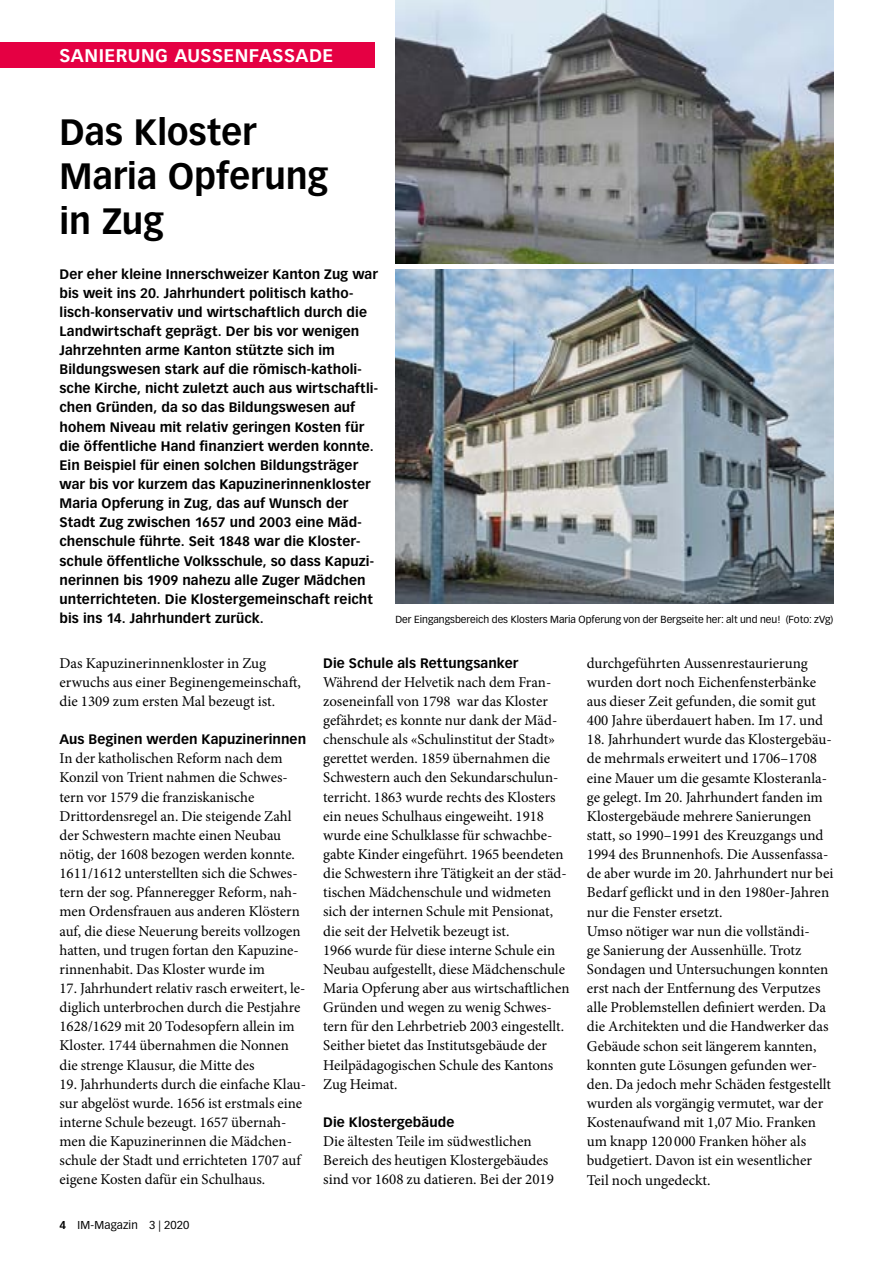
<style>
.page{position:relative;width:893px;height:1263px;background:#fff}
.page>*{position:absolute;margin:0;border:0;box-sizing:border-box;transform-origin:0 0}
.t1{font:700 36px/44.7px "Vectora LT Pro";color:#000}
.t2{font:700 18px "Vectora LT Pro";letter-spacing:.025em;color:#fff}
.t3{font:15px/19.2px "Minion Pro";color:#000}
.t4{font:700 13.5px/19.2px "Vectora LT Pro";letter-spacing:.005em;color:#000}
.t5{font:11.25px "Vectora LT Pro";letter-spacing:.01em;color:#000}
.t6{font:10.2px "Vectora LT Pro";color:#000}
.s1{font-weight:700}
</style>
<div class="page">
<img style="left:395px;top:0;width:438px;height:264px">
<img style="left:395px;top:269px;width:438px;height:335px">
<div style="left:0;top:43px;width:374px;height:25px;background:#e50043"></div>
<p class="t2" style="left:60px;top:44px;width:275px">SANIERUNG AUSSENFASSADE</p>
<h1 class="t1" style="left:60px;top:109px;width:270px">Das Kloster<br>Maria Opferung in Zug</h1>
<p class="t4" style="left:60px;top:264px;width:320px">Der eher kleine Innerschweizer Kanton Zug war bis weit ins 20. Jahrhundert politisch katho&shy;lisch-konservativ und wirtschaftlich durch die Landwirtschaft geprägt. Der bis vor wenigen Jahrzehnten arme Kanton stützte sich im Bildungswesen stark auf die römisch-katholi&shy;sche Kirche, nicht zuletzt auch aus wirtschaftli&shy;chen Gründen, da so das Bildungswesen auf hohem Niveau mit relativ geringen Kosten für die öffentliche Hand finanziert werden konnte.<br>Ein Beispiel für einen solchen Bildungsträger war bis vor kurzem das Kapuzinerinnenkloster Maria Opferung in Zug, das auf Wunsch der Stadt Zug zwischen 1657 und 2003 eine Mäd&shy;chenschule führte. Seit 1848 war die Kloster&shy;schule öffentliche Volksschule, so dass Kapuzi&shy;nerinnen bis 1909 nahezu alle Zuger Mädchen unterrichteten. Die Klostergemeinschaft reicht bis ins 14. Jahrhundert zurück.</p>
<p class="t3" style="left:60px;top:653px;width:243px">Das Kapuzinerinnenkloster in Zug erwuchs aus einer Beginengemeinschaft, die 1309 zum ersten Mal bezeugt ist.</p>
<p class="t4" style="left:60px;top:730px;width:248px">Aus Beginen werden Kapuzinerinnen</p>
<p class="t3" style="left:60px;top:749px;width:243px">In der katholischen Reform nach dem Konzil von Trient nahmen die Schwes&shy;tern vor 1579 die franziskanische Drittordensregel an. Die steigende Zahl der Schwestern machte einen Neubau nötig, der 1608 bezogen werden konnte.<br>1611/1612 unterstellten sich die Schwes&shy;tern der sog. Pfanneregger Reform, nah&shy;men Ordensfrauen aus anderen Klöstern auf, die diese Neuerung bereits vollzogen hatten, und trugen fortan den Kapuzine&shy;rinnenhabit. Das Kloster wurde im</p>
<p class="t3" style="left:60px;top:979px;width:247px">17. Jahrhundert relativ rasch erweitert, le&shy;diglich unterbrochen durch die Pestjahre 1628/1629 mit 20 Todesopfern allein im Kloster. 1744 übernahmen die Nonnen die strenge Klausur, die Mitte des</p>
<p class="t3" style="left:60px;top:1074px;width:248px">19. Jahrhunderts durch die einfache Klau&shy;sur abgelöst wurde. 1656 ist erstmals eine interne Schule bezeugt. 1657 übernah&shy;men die Kapuzinerinnen die Mädchen&shy;schule der Stadt und errichteten 1707 auf eigene Kosten dafür ein Schulhaus.</p>
<p class="t6" style="left:395px;top:613px;width:439px">Der Eingangsbereich des Klosters Maria Opferung von der Bergseite her: alt und neu! (Foto: zVg)</p>
<p class="t3" style="left:587px;top:653px;width:238px">durchgeführten Aussenrestaurierung wurden dort noch Eichenfensterbänke aus dieser Zeit gefunden, die somit gut 400 Jahre überdauert haben. Im 17. und</p>
<p class="t3" style="left:587px;top:730px;width:248px">18. Jahrhundert wurde das Klostergebäu&shy;de mehrmals erweitert und 1706–1708 eine Mauer um die gesamte Klosteranla&shy;ge gelegt. Im 20. Jahrhundert fanden im Klostergebäude mehrere Sanierungen statt, so 1990–1991 des Kreuzgangs und 1994 des Brunnenhofs. Die Aussenfassa&shy;de aber wurde im 20. Jahrhundert nur bei Bedarf geflickt und in den 1980er-Jahren nur die Fenster ersetzt.<br>Umso nötiger war nun die vollständi-<br>ge Sanierung der Aussenhülle. Trotz Sondagen und Untersuchungen konnten erst nach der Entfernung des Verputzes alle Problemstellen definiert werden. Da die Architekten und die Handwerker das Gebäude schon seit längerem kannten, konnten gute Lösungen gefunden wer&shy;den. Da jedoch mehr Schäden festgestellt wurden als vorgängig vermutet, war der Kostenaufwand mit 1,07 Mio. Franken um knapp 120 000 Franken höher als budgetiert. Davon ist ein wesentlicher Teil noch ungedeckt.</p>
<p class="t4" style="left:323px;top:653px;width:197px">Die Schule als Rettungsanker</p>
<p class="t3" style="left:323px;top:672px;width:248px">Während der Helvetik nach dem Fran&shy;zoseneinfall von 1798 war das Kloster gefährdet; es konnte nur dank der Mäd&shy;chenschule als «Schulinstitut der Stadt» gerettet werden. 1859 übernahmen die Schwestern auch den Sekundarschulun&shy;terricht. 1863 wurde rechts des Klosters ein neues Schulhaus eingeweiht. 1918 wurde eine Schulklasse für schwachbe&shy;gabte Kinder eingeführt. 1965 beendeten die Schwestern ihre Tätigkeit an der städ&shy;tischen Mädchenschule und widmeten sich der internen Schule mit Pensionat, die seit der Helvetik bezeugt ist.<br>1966 wurde für diese interne Schule ein Neubau aufgestellt, diese Mädchenschule Maria Opferung aber aus wirtschaftlichen Gründen und wegen zu wenig Schwes&shy;tern für den Lehrbetrieb 2003 eingestellt.<br>Seither bietet das Institutsgebäude der Heilpädagogischen Schule des Kantons Zug Heimat.</p>
<p class="t4" style="left:323px;top:1112px;width:133px">Die Klostergebäude</p>
<p class="t3" style="left:323px;top:1132px;width:232px">Die ältesten Teile im südwestlichen<br>Bereich des heutigen Klostergebäudes sind vor 1608 zu datieren. Bei der 2019</p>
<p class="t5" style="left:60px;top:1218px;width:131px"><span class="s1">4</span> IM-Magazin 3 | 2020</p>
</div>
